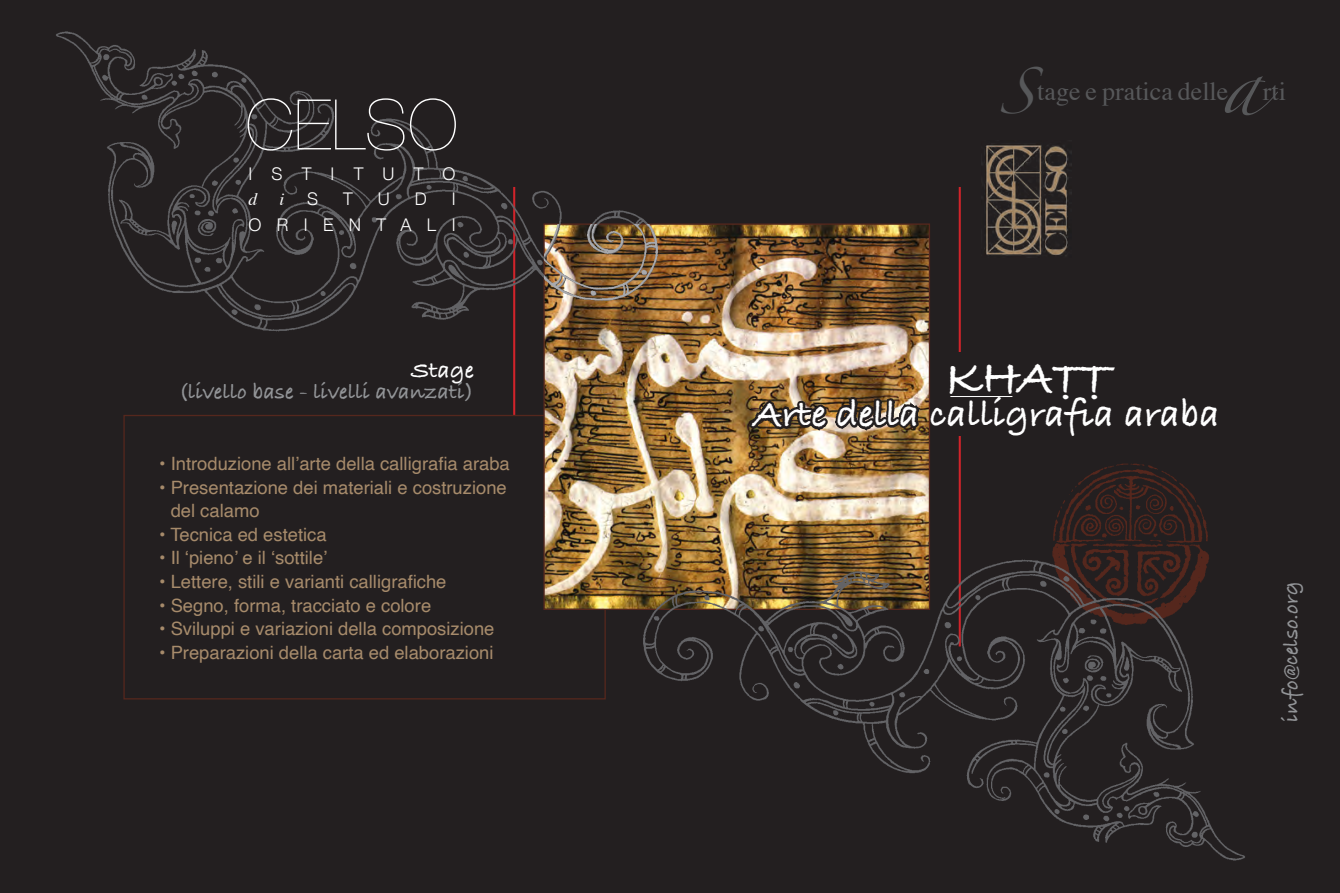
<style>
.page{position:relative;width:1340px;height:893px;background:#fff}
.page>*{position:absolute;margin:0;border:0;box-sizing:border-box;transform-origin:0 0}
.t1{font:200 69.83px "Helvetica Neue";color:#fff}
.t2{font:57.75px "Zapfino";color:#57585a}
.t3{font:700 48.65px "Bradley Hand ITCTT";letter-spacing:-.02em;color:#fff}
.t4{font:42px "Zapfino";color:#57585a}
.t5{font:700 39.38px "Bradley Hand ITCTT";color:#fff}
.t6{font:26.07px "Times";color:#57585a}
.t7{font:700 24.32px "Bradley Hand ITCTT";color:#fff}
.t8{font:700 22.57px "Bradley Hand ITCTT";color:#939598}
.t9{font:18.38px "Helvetica";color:#a78b6b}
.t10{font:300 17.5px "Helvetica Neue";letter-spacing:.88em;color:#fff}
.t11{font:300 17.5px "Helvetica Neue";letter-spacing:1.1em;color:#fff}
.t12{font:italic 17.5px "Times";color:#fff}
.s1{color:#231f20}
</style>
<div class="page">
<div style="left:0;top:0;width:1339px;height:893px;background:#231f20"></div>
<hr style="left:513px;top:187px;width:2px;height:459px;background:#d1232a">
<div style="left:124px;top:415px;width:481px;height:284px;background:#231f20"></div>
<img style="left:545px;top:225px;width:383px;height:383px">
<hr style="left:958px;top:187px;width:2px;height:459px;background:#d1232a">
<img style="left:56px;top:31px;width:604px;height:309px">
<img style="left:986px;top:145px;width:85px;height:111px">
<img style="left:1053px;top:463px;width:155px;height:87px">
<img style="left:640px;top:550px;width:605px;height:311px">
<div style="left:949px;top:352px;width:15px;height:83px;background:#231f20"></div>
<hr style="left:950px;top:396px;width:62px;height:1px;background:#fff">
<img style="left:544px;top:224px;width:116px;height:116px">
<p class="t1" style="left:246px;top:70px;width:214px">CELSO</p>
<p class="t11" style="left:248px;top:160px;width:209px">ISTITUTO</p>
<p class="t12" style="left:248px;top:189px;width:10px">d</p>
<p class="t12" style="left:280px;top:189px;width:6px">i</p>
<p class="t10" style="left:307px;top:185px;width:13px">S</p>
<p class="t10" style="left:343px;top:185px;width:11px">T</p>
<p class="t10" style="left:378px;top:185px;width:13px">U</p>
<p class="t10" style="left:415px;top:185px;width:13px">D</p>
<p class="t10" style="left:452px;top:185px;width:5px">I</p>
<p class="t10" style="left:248px;top:211px;width:209px">ORIENTALI</p>
<p class="t7" style="left:411px;top:352px;width:64px">Stage</p>
<p class="t8" style="left:178px;top:374px;width:297px">(livello base - livelli avanzati)</p>
<p class="t9" style="left:159px;top:449px;width:352px">• Introduzione all’arte della calligrafia araba</p>
<p class="t9" style="left:159px;top:473px;width:349px">• Presentazione dei materiali e costruzione</p>
<p class="t9" style="left:159px;top:496px;width:102px"><span class="s1">•</span> del calamo</p>
<p class="t9" style="left:159px;top:520px;width:169px">• Tecnica ed estetica</p>
<p class="t9" style="left:159px;top:544px;width:170px">• Il ‘pieno’ e il ‘sottile’</p>
<p class="t9" style="left:159px;top:567px;width:289px">• Lettere, stili e varianti calligrafiche</p>
<p class="t9" style="left:159px;top:591px;width:273px">• Segno, forma, tracciato e colore</p>
<p class="t9" style="left:159px;top:615px;width:337px">• Sviluppi e variazioni della composizione</p>
<p class="t9" style="left:159px;top:638px;width:336px">• Preparazioni della carta ed elaborazioni</p>
<p class="t4" style="left:998px;top:74px;width:36px">S</p>
<p class="t2" style="left:1221px;top:58px;width:43px">a</p>
<p class="t6" style="left:1037px;top:75px;width:192px">tage e pratica delle</p>
<p class="t6" style="left:1262px;top:75px;width:25px">rti</p>
<p class="t3" style="left:946px;top:340px;width:166px">KHAṬṬ</p>
<p class="t5" style="left:753px;top:384px;width:467px"><span class="s1">Arte della</span> calligrafia araba</p>
<p class="t8" style="left:1273px;top:722px;width:142px;rotate:-90deg">info@celso.org</p>
</div>
